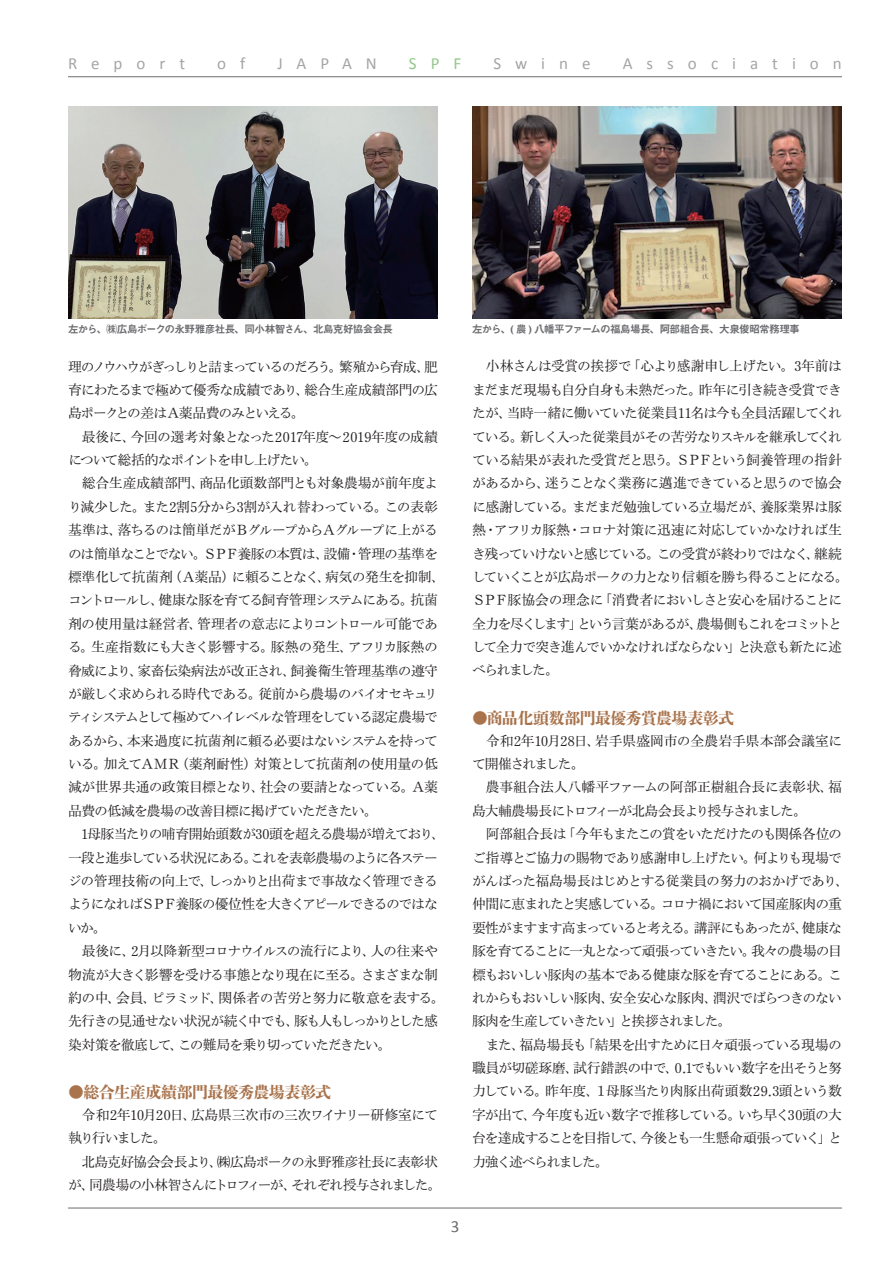
<style>
.page{position:relative;width:893px;height:1263px;background:#fff}
.page>*{position:absolute;margin:0;border:0;box-sizing:border-box;transform-origin:0 0}
.t1{font:16.95px "Calibri";letter-spacing:.825em;color:#a4a5a4}
.t2{font:16.95px "Calibri";color:#92c889}
.t3{font:16.95px "Calibri";color:#6c6d6b}
.t4{font:15.9px "Shuei Shogo M Std H";letter-spacing:-.035em;color:#a9734c}
.t5{font:500 13.8px/23.4px "Ro H Min Kok Pro";letter-spacing:-.07em;color:#231f20}
.t6{font:10.65px "Midashi Go Pro MB31";letter-spacing:-.07em;color:#6c6d70}
</style>
<div class="page">
<hr style="left:68px;top:1208px;width:774px;height:1px;background:#6c6d6b">
<hr style="left:68px;top:76px;width:774px;height:1px;background:#6c6d6b">
<img style="left:68px;top:106px;width:370px;height:213px">
<img style="left:472px;top:106px;width:370px;height:213px">
<p class="t1" style="left:68px;top:53px;width:119px">Report</p>
<p class="t1" style="left:217px;top:53px;width:30px">o f</p>
<p class="t1" style="left:277px;top:53px;width:101px">JAPAN</p>
<p class="t2" style="left:409px;top:53px;width:54px">SPF</p>
<p class="t1" style="left:493px;top:53px;width:99px">Swine</p>
<p class="t1" style="left:623px;top:53px;width:221px">Association</p>
<p class="t6" style="left:68px;top:320px;width:327px">左から、㈱広島ポークの永野雅彦社長、同小林智さん、北島克好協会会長</p>
<p class="t6" style="left:472px;top:320px;width:329px">左から、( 農 ) 八幡平ファームの福島場長、阿部組合長、大泉俊昭常務理事</p>
<p class="t5" style="left:68px;top:356px;width:378px">理のノウハウがぎっしりと詰まっているのだろう。繁殖から育成、肥育にわたるまで極めて優秀な成績であり、総合生産成績部門の広島ポークとの差はＡ薬品費のみといえる。<br>　最後に、今回の選考対象となった2017年度～2019年度の成績について総括的なポイントを申し上げたい。<br>　総合生産成績部門、商品化頭数部門とも対象農場が前年度より減少した。また2割5分から3割が入れ替わっている。この表彰基準は、落ちるのは簡単だがＢグループからＡグループに上がるのは簡単なことでない。ＳＰＦ養豚の本質は、設備・管理の基準を標準化して抗菌剤（Ａ薬品）に頼ることなく、病気の発生を抑制、コントロールし、健康な豚を育てる飼育管理システムにある。抗菌剤の使用量は経営者、管理者の意志によりコントロール可能である。生産指数にも大きく影響する。豚熱の発生、アフリカ豚熱の脅威により、家畜伝染病法が改正され、飼養衛生管理基準の遵守が厳しく求められる時代である。従前から農場のバイオセキュリティシステムとして極めてハイレベルな管理をしている認定農場であるから、本来過度に抗菌剤に頼る必要はないシステムを持っている。加えてＡＭＲ（薬剤耐性）対策として抗菌剤の使用量の低減が世界共通の政策目標となり、社会の要請となっている。Ａ薬品費の低減を農場の改善目標に掲げていただきたい。<br>　1母豚当たりの哺育開始頭数が30頭を超える農場が増えており、一段と進歩している状況にある。これを表彰農場のように各ステージの管理技術の向上で、しっかりと出荷まで事故なく管理できるようになればＳＰＦ養豚の優位性を大きくアピールできるのではないか。<br>　最後に、2月以降新型コロナウイルスの流行により、人の往来や物流が大きく影響を受ける事態となり現在に至る。さまざまな制約の中、会員、ピラミッド、関係者の苦労と努力に敬意を表する。先行きの見通せない状況が続く中でも、豚も人もしっかりとした感染対策を徹底して、この難局を乗り切っていただきたい。</p>
<p class="t4" style="left:68px;top:1081px;width:265px">●総合生産成績部門最優秀農場表彰式</p>
<p class="t5" style="left:68px;top:1104px;width:375px">　令和2年10月20日、広島県三次市の三次ワイナリー研修室にて執り行いました。<br>　北島克好協会会長より、㈱広島ポークの永野雅彦社長に表彰状が、同農場の小林智さんにトロフィーが、それぞれ授与されました。</p>
<p class="t5" style="left:472px;top:356px;width:378px">　小林さんは受賞の挨拶で「心より感謝申し上げたい。3年前はまだまだ現場も自分自身も未熟だった。昨年に引き続き受賞できたが、当時一緒に働いていた従業員11名は今も全員活躍してくれている。新しく入った従業員がその苦労なりスキルを継承してくれている結果が表れた受賞だと思う。ＳＰＦという飼養管理の指針があるから、迷うことなく業務に邁進できていると思うので協会に感謝している。まだまだ勉強している立場だが、養豚業界は豚熱・アフリカ豚熱・コロナ対策に迅速に対応していかなければ生き残っていけないと感じている。この受賞が終わりではなく、継続していくことが広島ポークの力となり信頼を勝ち得ることになる。<br>ＳＰＦ豚協会の理念に「消費者においしさと安心を届けることに全力を尽くします」という言葉があるが、農場側もこれをコミットとして全力で突き進んでいかなければならない」と決意も新たに述べられました。</p>
<p class="t4" style="left:472px;top:707px;width:264px">●商品化頭数部門最優秀賞農場表彰式</p>
<p class="t5" style="left:472px;top:730px;width:378px">　令和2年10月28日、岩手県盛岡市の全農岩手県本部会議室にて開催されました。<br>　農事組合法人八幡平ファームの阿部正樹組合長に表彰状、福島大輔農場長にトロフィーが北島会長より授与されました。<br>　阿部組合長は「今年もまたこの賞をいただけたのも関係各位のご指導とご協力の賜物であり感謝申し上げたい。何よりも現場でがんばった福島場長はじめとする従業員の努力のおかげであり、仲間に恵まれたと実感している。コロナ禍において国産豚肉の重要性がますます高まっていると考える。講評にもあったが、健康な豚を育てることに一丸となって頑張っていきたい。我々の農場の目標もおいしい豚肉の基本である健康な豚を育てることにある。これからもおいしい豚肉、安全安心な豚肉、潤沢でばらつきのない豚肉を生産していきたい」と挨拶されました。<br>　また、福島場長も「結果を出すために日々頑張っている現場の職員が切磋琢磨、試行錯誤の中で、0.1でもいい数字を出そうと努力している。昨年度、１母豚当たり肉豚出荷頭数29.3頭という数字が出て、今年度も近い数字で推移している。いち早く30頭の大台を達成することを目指して、今後とも一生懸命頑張っていく」と力強く述べられました。</p>
<p class="t3" style="left:451px;top:1216px;width:10px">3</p>
</div>
